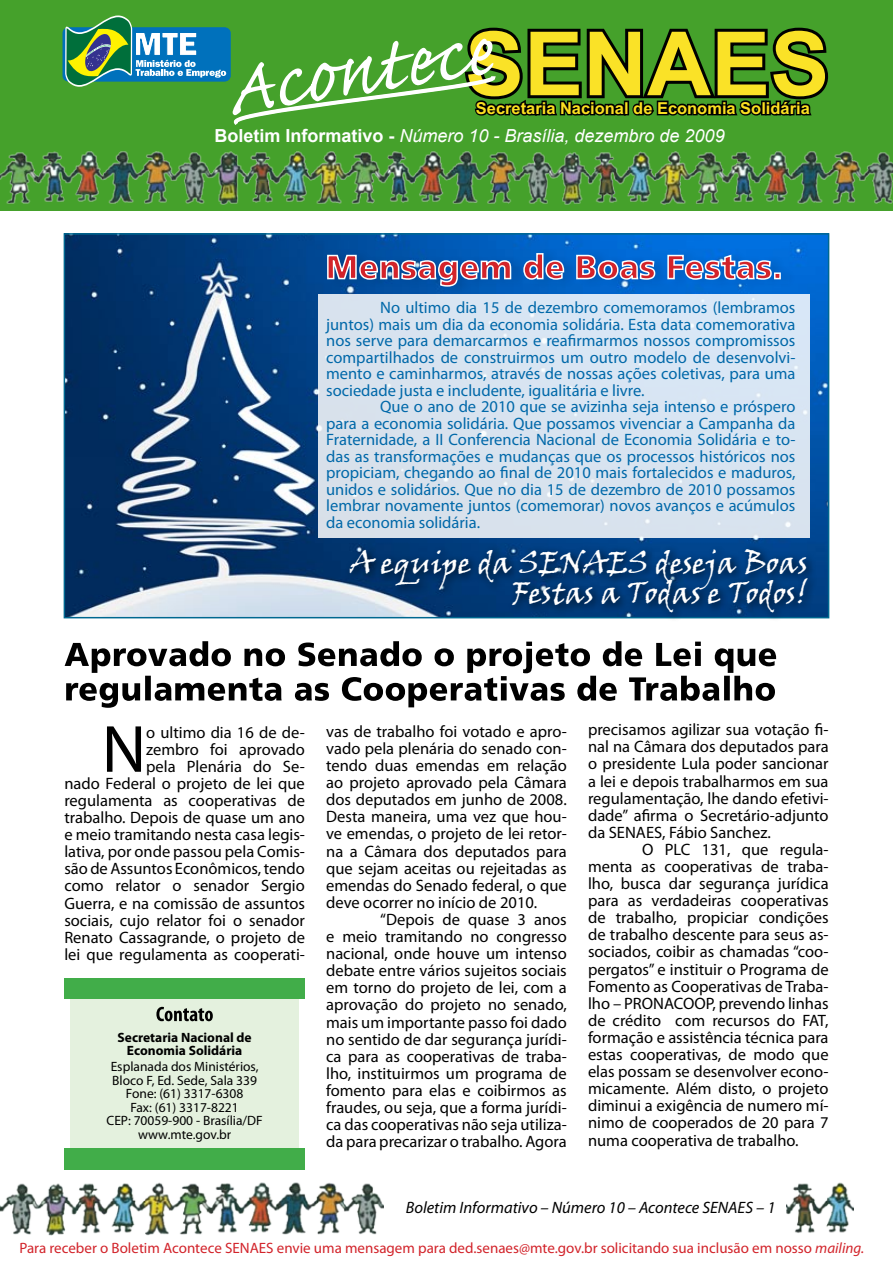
<style>
.page{position:relative;width:893px;height:1263px;background:#fff}
.page>*{position:absolute;margin:0;border:0;box-sizing:border-box;transform-origin:0 0}
.t1{font:700 88.65px "Arial";color:#fae227}
.t2{font:67.2px "Myriad Pro";color:#000}
.t3{font:30px/30px "Viner Hand ITC";color:#fff;text-align:right}
.t4{font:italic 18px "Arial";color:#fff}
.t5{font:16.5px/17.1px "Myriad Pro";color:#000;text-align:justify}
.t6{font:16.5px/16.5px "Myriad Pro";color:#0068a9;text-align:justify}
.t7{font:italic 16.5px "Myriad Pro";color:#000}
.t8{font:700 16.5px "Arial";color:#fbdf21}
.t9{font:15px "Myriad Pro";color:#d2232a}
.t10{font:13.5px/13.5px "Myriad Pro";color:#000;text-align:center}
.t11{font:700 13.5px/13.5px "Myriad Pro";color:#000;text-align:center}
.s1{font-weight:700;font-style:normal}
.s2{font-style:italic}
</style>
<div class="page">
<img style="left:0;top:1182px;width:383px;height:53px">
<img style="left:786px;top:1182px;width:68px;height:51px">
<img style="left:67px;top:236px;width:759px;height:379px">
<div style="left:319px;top:294px;width:491px;height:243px;background:#d8e3f0"></div>
<div style="left:0;top:0;width:893px;height:211px;background:#45a12b"></div>
<div style="left:63px;top:28px;width:167px;height:53px;border:1px solid #0071bc;border-radius:6px"></div>
<svg style="left:65px;top:15px;width:161px;height:72px"></svg>
<img style="left:248px;top:151px;width:645px;height:54px">
<img style="left:0;top:151px;width:248px;height:53px">
<div style="left:71px;top:986px;width:228px;height:182px;background:#e4f1de"></div>
<div style="left:64px;top:978px;width:241px;height:21px;background:#41ad49"></div>
<div style="left:64px;top:1148px;width:241px;height:21px;background:#41ad49"></div>
<svg style="left:156px;top:1007px;width:57px;height:14px"></svg>
<svg style="left:232px;top:27px;width:597px;height:98px"></svg>
<div style="left:327px;top:247px;width:476px;height:56px;background:#000;opacity:.1"></div>
<svg style="left:326px;top:251px;width:456px;height:36px"></svg>
<div style="left:344px;top:544px;width:549px;height:101px;background:#000;opacity:.75"></div>
<svg style="left:65px;top:641px;width:711px;height:67px"></svg>
<h1 class="t1" style="left:465px;top:7px;width:366px">SENAES</h1>
<p class="t8" style="left:476px;top:97px;width:335px">Secretaria Nacional de Economia Solidária</p>
<p class="t4" style="left:214px;top:124px;width:512px"><span class="s1">Boletim Informativo -</span> Número 10 - Brasília, dezembro de 2009</p>
<p class="t6" style="left:326px;top:299px;width:471px;text-indent:54px">No ultimo dia 15 de dezembro comemoramos (lembramos juntos) mais um dia da economia solidária. Esta data comemorativa nos serve para demarcarmos e reafirmarmos nossos compromissos compartilhados de construirmos um outro modelo de desenvolvi&shy;mento e caminharmos, através de nossas ações coletivas, para uma sociedade justa e includente, igualitária e livre.</p>
<p class="t6" style="left:326px;top:398px;width:471px;text-indent:54px">Que o ano de 2010 que se avizinha seja intenso e próspero para a economia solidária. Que possamos vivenciar a Campanha da Fraternidade, a II Conferencia Nacional de Economia Solidária e to&shy;das as transformações e mudanças que os processos históricos nos propiciam, chegando ao final de 2010 mais fortalecidos e maduros, unidos e solidários. Que no dia 15 de dezembro de 2010 possamos lembrar novamente juntos (comemorar) novos avanços e acúmulos da economia solidária.</p>
<h3 class="t3" style="left:351px;top:546px;width:459px">A equipe da SENAES deseja Boas<br>Festas a Todas e Todos!</h3>
<p class="t5" style="left:64px;top:723px;width:242px;text-align:right">o ultimo dia 16 de de-<br>zembro foi aprovado<br>pela Plenária do Se-<br>nado Federal o projeto de lei que regulamenta as cooperativas de trabalho. Depois de quase um ano e meio tramitando nesta casa legis&shy;lativa, por onde passou pela Comis&shy;são de Assuntos Econômicos, tendo como relator o senador Sergio<br>Guerra, e na comissão de assuntos sociais, cujo relator foi o senador<br>Renato Cassagrande, o projeto de lei que regulamenta as cooperati-</p>
<p class="t5" style="left:326px;top:722px;width:242px">vas de trabalho foi votado e apro&shy;vado pela plenária do senado con&shy;tendo duas emendas em relação ao projeto aprovado pela Câmara dos deputados em junho de 2008.<br>Desta maneira, uma vez que hou&shy;ve emendas, o projeto de lei retor&shy;na a Câmara dos deputados para que sejam aceitas ou rejeitadas as emendas do Senado federal, o que deve ocorrer no início de 2010.</p>
<h2 class="t2" style="left:102px;top:708px;width:46px">N</h2>
<p class="t5" style="left:326px;top:910px;width:242px;text-indent:54px">“Depois de quase 3 anos e meio tramitando no congresso nacional, onde houve um intenso debate entre vários sujeitos sociais em torno do projeto de lei, com a aprovação do projeto no senado, mais um importante passo foi dado no sentido de dar segurança jurídi&shy;ca para as cooperativas de traba&shy;lho, instituirmos um programa de fomento para elas e coibirmos as fraudes, ou seja, que a forma jurídi&shy;ca das cooperativas não seja utiliza&shy;da para precarizar o trabalho. Agora</p>
<p class="t11" style="left:118px;top:1030px;width:136px">Secretaria Nacional de<br>Economia Solidária</p>
<p class="t10" style="left:107px;top:1060px;width:158px">Esplanada dos Ministérios,<br>Bloco F, Ed. Sede, Sala 339<br>Fone: (61) 3317-6308<br>Fax: (61) 3317-8221<br>CEP: 70059-900 - Brasília/DF www.mte.gov.br</p>
<p class="t5" style="left:588px;top:721px;width:242px">precisamos agilizar sua votação fi&shy;nal na Câmara dos deputados para o presidente Lula poder sancionar a lei e depois trabalharmos em sua regulamentação, lhe dando efetivi&shy;dade” afirma o Secretário-adjunto da SENAES, Fábio Sanchez.</p>
<p class="t5" style="left:588px;top:840px;width:242px;text-indent:54px">O PLC 131, que regula&shy;menta as cooperativas de traba&shy;lho, busca dar segurança jurídica para as verdadeiras cooperativas de trabalho, propiciar condições de trabalho descente para seus as&shy;sociados, coibir as chamadas “coo&shy;pergatos” e instituir o Programa de Fomento as Cooperativas de Traba&shy;lho – PRONACOOP, prevendo linhas de crédito com recursos do FAT, formação e assistência técnica para estas cooperativas, de modo que elas possam se desenvolver econo&shy;micamente. Além disto, o projeto diminui a exigência de numero mí&shy;nimo de cooperados de 20 para 7 numa cooperativa de trabalho.</p>
<p class="t7" style="left:406px;top:1197px;width:371px">Boletim Informativo – Número 10 – Acontece SENAES – 1</p>
<p class="t9" style="left:20px;top:1239px;width:846px">Para receber o Boletim Acontece SENAES envie uma mensagem para ded.senaes@mte.gov.br solicitando sua inclusão em nosso <span class="s2">mailing.</span></p>
</div>
